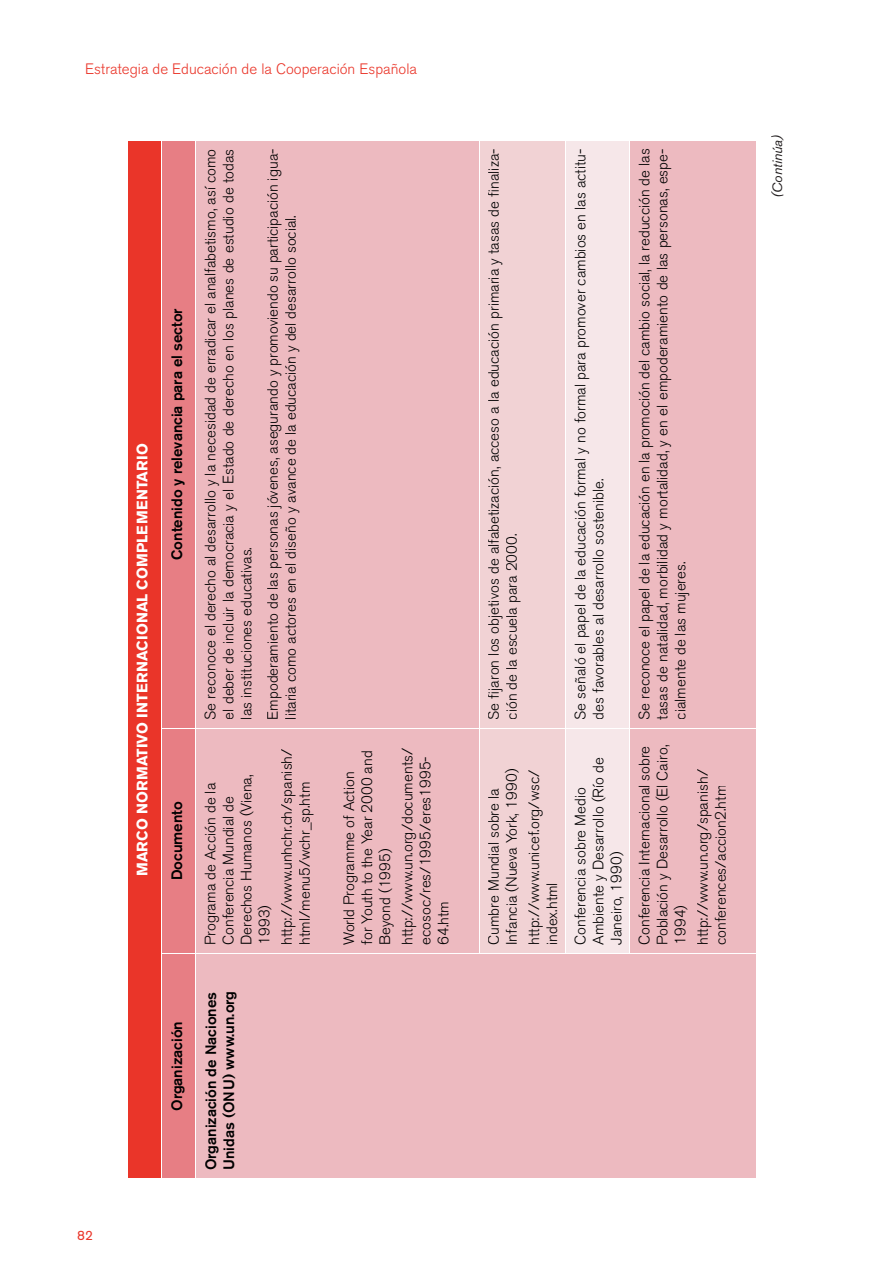
<style>
.page{position:relative;width:893px;height:1263px;background:#fff}
.page>*{position:absolute;margin:0;border:0;box-sizing:border-box;transform-origin:0 0}
.t1{font:300 15px/18px "Akzidenz Grotesk BE";color:#000}
.t2{font:500 15px/18px "Akzidenz Grotesk BE";color:#000}
.t3{font:300 15px "Akzidenz Grotesk BE";color:#ea3529}
.t4{font:700 15px "Akzidenz Grotesk BE";color:#fff}
.t5{font:italic 13.5px "Akzidenz Grotesk BE";color:#231f20}
.t6{font:13.5px "Akzidenz Grotesk BE";color:#ea3529}
</style>
<div class="page">
<div style="left:128px;top:140px;width:34px;height:1039px;background:#ea3529"></div>
<div style="left:163px;top:141px;width:32px;height:1037px;background:#e77e84"></div>
<div style="left:197px;top:141px;width:559px;height:1037px;background:#edbac0"></div>
<div style="left:480px;top:141px;width:85px;height:812px;background:#f1d2d4"></div>
<div style="left:566px;top:141px;width:64px;height:812px;background:#f6e7e9"></div>
<hr style="left:128px;top:953px;width:1px;height:226px;background:#fff">
<hr style="left:128px;top:1178px;width:34px;height:1px;background:#fff">
<hr style="left:128px;top:728px;width:1px;height:225px;background:#fff">
<hr style="left:128px;top:140px;width:1px;height:588px;background:#fff">
<hr style="left:128px;top:140px;width:34px;height:1px;background:#fff">
<hr style="left:162px;top:953px;width:34px;height:1px;background:#fff">
<hr style="left:162px;top:728px;width:34px;height:1px;background:#fff">
<hr style="left:196px;top:953px;width:283px;height:1px;background:#fff">
<hr style="left:196px;top:728px;width:283px;height:1px;background:#fff">
<hr style="left:479px;top:728px;width:1px;height:226px;background:#fff">
<hr style="left:479px;top:953px;width:86px;height:1px;background:#fff">
<hr style="left:479px;top:140px;width:1px;height:588px;background:#fff">
<hr style="left:479px;top:728px;width:86px;height:1px;background:#fff">
<hr style="left:565px;top:728px;width:1px;height:226px;background:#fff">
<hr style="left:566px;top:953px;width:64px;height:1px;background:#fff">
<hr style="left:565px;top:140px;width:1px;height:588px;background:#fff">
<hr style="left:566px;top:728px;width:64px;height:1px;background:#fff">
<hr style="left:630px;top:728px;width:1px;height:226px;background:#fff">
<hr style="left:630px;top:953px;width:126px;height:1px;background:#fff">
<hr style="left:630px;top:140px;width:1px;height:588px;background:#fff">
<hr style="left:630px;top:728px;width:126px;height:1px;background:#fff">
<div style="left:171px;top:1022px;width:14px;height:88px;background:#e77e84"></div>
<div style="left:172px;top:802px;width:10px;height:77px;background:#e77e84"></div>
<div style="left:171px;top:309px;width:14px;height:250px;background:#e77e84"></div>
<div style="left:205px;top:992px;width:14px;height:177px;background:#edbac0"></div>
<div style="left:222px;top:1074px;width:14px;height:95px;background:#edbac0"></div>
<div style="left:226px;top:999px;width:8px;height:71px;background:#edbac0"></div>
<div style="left:226px;top:992px;width:11px;height:7px;background:#edbac0"></div>
<div style="left:205px;top:783px;width:14px;height:161px;background:#edbac0"></div>
<div style="left:223px;top:796px;width:11px;height:148px;background:#edbac0"></div>
<div style="left:239px;top:774px;width:15px;height:170px;background:#edbac0"></div>
<div style="left:257px;top:905px;width:15px;height:37px;background:#edbac0"></div>
<div style="left:281px;top:749px;width:14px;height:195px;background:#edbac0"></div>
<div style="left:299px;top:793px;width:14px;height:151px;background:#edbac0"></div>
<div style="left:302px;top:783px;width:8px;height:9px;background:#edbac0"></div>
<div style="left:343px;top:771px;width:15px;height:174px;background:#edbac0"></div>
<div style="left:361px;top:750px;width:11px;height:194px;background:#edbac0"></div>
<div style="left:378px;top:849px;width:16px;height:95px;background:#edbac0"></div>
<div style="left:402px;top:748px;width:14px;height:196px;background:#edbac0"></div>
<div style="left:420px;top:757px;width:11px;height:187px;background:#edbac0"></div>
<div style="left:438px;top:913px;width:11px;height:31px;background:#edbac0"></div>
<div style="left:441px;top:902px;width:7px;height:9px;background:#edbac0"></div>
<div style="left:205px;top:149px;width:14px;height:570px;background:#edbac0"></div>
<div style="left:223px;top:149px;width:14px;height:570px;background:#edbac0"></div>
<div style="left:241px;top:548px;width:11px;height:170px;background:#edbac0"></div>
<div style="left:267px;top:149px;width:15px;height:569px;background:#edbac0"></div>
<div style="left:285px;top:216px;width:15px;height:502px;background:#edbac0"></div>
<div style="left:488px;top:788px;width:11px;height:156px;background:#f1d2d4"></div>
<div style="left:505px;top:769px;width:14px;height:175px;background:#f1d2d4"></div>
<div style="left:528px;top:770px;width:15px;height:174px;background:#f1d2d4"></div>
<div style="left:547px;top:887px;width:10px;height:57px;background:#f1d2d4"></div>
<div style="left:488px;top:149px;width:15px;height:570px;background:#f1d2d4"></div>
<div style="left:506px;top:535px;width:15px;height:184px;background:#f1d2d4"></div>
<div style="left:574px;top:787px;width:12px;height:157px;background:#f6e7e9"></div>
<div style="left:591px;top:757px;width:16px;height:188px;background:#f6e7e9"></div>
<div style="left:609px;top:852px;width:15px;height:93px;background:#f6e7e9"></div>
<div style="left:574px;top:149px;width:15px;height:570px;background:#f6e7e9"></div>
<div style="left:592px;top:480px;width:11px;height:239px;background:#f6e7e9"></div>
<div style="left:639px;top:746px;width:11px;height:198px;background:#edbac0"></div>
<div style="left:655px;top:745px;width:16px;height:199px;background:#edbac0"></div>
<div style="left:673px;top:905px;width:15px;height:37px;background:#edbac0"></div>
<div style="left:697px;top:769px;width:15px;height:175px;background:#edbac0"></div>
<div style="left:715px;top:797px;width:11px;height:147px;background:#edbac0"></div>
<div style="left:718px;top:786px;width:8px;height:9px;background:#edbac0"></div>
<div style="left:639px;top:149px;width:14px;height:570px;background:#edbac0"></div>
<div style="left:657px;top:149px;width:14px;height:570px;background:#edbac0"></div>
<div style="left:675px;top:562px;width:14px;height:157px;background:#edbac0"></div>
<p class="t3" style="left:85px;top:61px;width:333px">Estrategia de Educación de la Cooperación Española</p>
<p class="t6" style="left:77px;top:1227px;width:17px">82</p>
<p class="t4" style="left:134px;top:876px;width:434px;rotate:-90deg">MARCO NORMATIVO INTERNACIONAL COMPLEMENTARIO</p>
<p class="t2" style="left:168px;top:560px;width:253px;rotate:-90deg">Contenido y relevancia para el sector</p>
<p class="t2" style="left:168px;top:880px;width:81px;rotate:-90deg">Documento</p>
<p class="t2" style="left:168px;top:1111px;width:91px;rotate:-90deg">Organización</p>
<p class="t1" style="left:202px;top:720px;width:572px;text-align:justify;rotate:-90deg">Se reconoce el derecho al desarrollo y la necesidad de erradicar el analfabetismo, así como el deber de incluir la democracia y el Estado de derecho en los planes de estudio de todas las instituciones educativas.</p>
<p class="t1" style="left:264px;top:720px;width:572px;rotate:-90deg">Empoderamiento de las personas jóvenes, asegurando y promoviendo su participación igua&shy;litaria como actores en el diseño y avance de la educación y del desarrollo social.</p>
<p class="t1" style="left:202px;top:945px;width:172px;rotate:-90deg">Programa de Acción de la<br>Conferencia Mundial de<br>Derechos Humanos (Viena,<br>1993)</p>
<p class="t1" style="left:278px;top:945px;width:198px;rotate:-90deg">http://www.unhchr.ch/spanish/ html/menu5/wchr_sp.htm</p>
<p class="t1" style="left:340px;top:945px;width:196px;rotate:-90deg">World Programme of Action for Youth to the Year 2000 and<br>Beyond (1995)</p>
<p class="t1" style="left:399px;top:945px;width:198px;rotate:-90deg">http://www.un.org/documents/ ecosoc/res/1995/eres1995-<br>64.htm</p>
<p class="t2" style="left:202px;top:1170px;width:181px;rotate:-90deg">Organización de Naciones<br>Unidas (ONU) www.un.org</p>
<p class="t1" style="left:485px;top:720px;width:572px;rotate:-90deg">Se fijaron los objetivos de alfabetización, acceso a la educación primaria y tasas de finaliza&shy;ción de la escuela para 2000.</p>
<p class="t1" style="left:485px;top:945px;width:178px;rotate:-90deg">Cumbre Mundial sobre la<br>Infancia (Nueva York, 1990)</p>
<p class="t1" style="left:525px;top:945px;width:177px;rotate:-90deg">http://www.unicef.org/wsc/ index.html</p>
<p class="t1" style="left:571px;top:720px;width:572px;rotate:-90deg">Se señaló el papel de la educación formal y no formal para promover cambios en las actitu&shy;des favorables al desarrollo sostenible.</p>
<p class="t1" style="left:571px;top:945px;width:189px;rotate:-90deg">Conferencia sobre Medio<br>Ambiente y Desarrollo (Río de<br>Janeiro, 1990)</p>
<p class="t1" style="left:636px;top:720px;width:573px;text-align:justify;rotate:-90deg">Se reconoce el papel de la educación en la promoción del cambio social, la reducción de las tasas de natalidad, morbilidad y mortalidad, y en el empoderamiento de las personas, espe&shy;cialmente de las mujeres.</p>
<p class="t1" style="left:636px;top:945px;width:202px;text-align:justify;rotate:-90deg">Conferencia Internacional sobre Población y Desarrollo (El Cairo, 1994)</p>
<p class="t1" style="left:694px;top:945px;width:177px;rotate:-90deg">http://www.un.org/spanish/ conferences/accion2.htm</p>
<p class="t5" style="left:769px;top:198px;width:66px;rotate:-90deg">(Continúa)</p>
</div>
